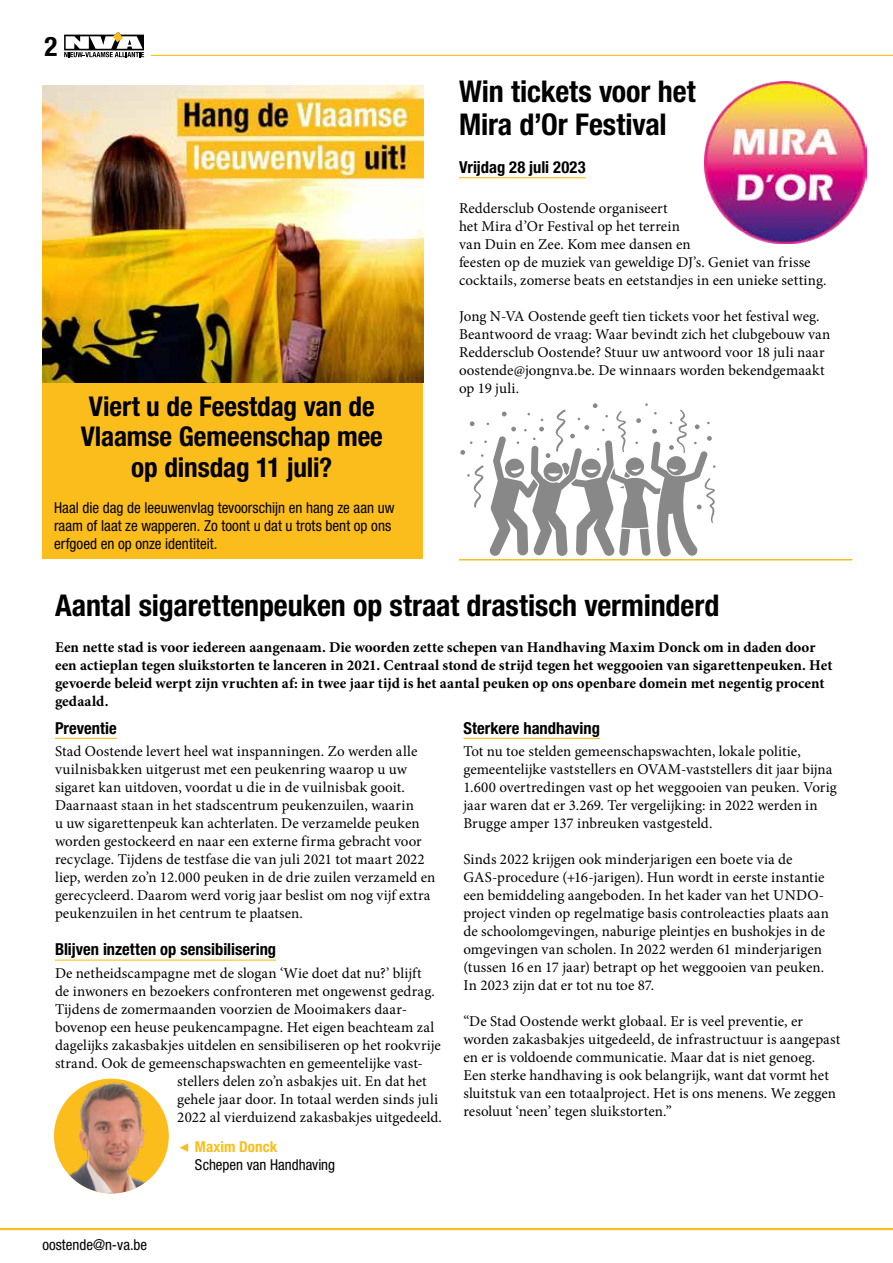
<style>
.page{position:relative;width:893px;height:1263px;background:#fff}
.page>*{position:absolute;margin:0;border:0;box-sizing:border-box;transform-origin:0 0}
.t1{font:700 condensed 30px/33px "Helvetica Neue LT Std";color:#000}
.t2{font:700 condensed 27.3px/30.3px "Helvetica Neue LT Std";color:#000;text-align:center}
.t3{font:700 condensed 27px "Helvetica Neue LT Std";color:#000}
.t4{font:700 condensed 16.5px "Helvetica Neue LT Std";color:#000}
.t5{font:condensed 15.15px/18.1px "Helvetica Neue LT Std";color:#000}
.t6{font:15px/18px "Minion Pro";letter-spacing:.005em;color:#000}
.t7{font:700 15px/18px "Minion Pro";color:#000}
.t8{font:condensed 15px "Helvetica Neue LT Std";color:#000}
.t9{font:700 condensed 15px "Helvetica Neue LT Std";letter-spacing:.005em;color:#fbbd1b}
</style>
<div class="page">
<div style="left:43px;top:379px;width:380px;height:180px;background:#fbbd1b"></div>
<hr style="left:55px;top:738px;width:62px;height:1px;background:#fbbd1b">
<hr style="left:55px;top:959px;width:221px;height:2px;background:#fbbd1b">
<hr style="left:463px;top:738px;width:137px;height:1px;background:#fbbd1b">
<hr style="left:459px;top:177px;width:127px;height:1px;background:#fbbd1b">
<img style="left:54px;top:1079px;width:115px;height:114px;border-radius:57px">
<hr style="left:459px;top:559px;width:393px;height:1px;background:#fbbd1b">
<img style="left:704px;top:81px;width:163px;height:162px">
<img style="left:43px;top:85px;width:380px;height:298px">
<svg style="left:460px;top:403px;width:256px;height:153px"></svg>
<svg style="left:180px;top:1143px;width:8px;height:9px"></svg>
<hr style="left:151px;top:55px;width:742px;height:1px;background:#fbbd1b">
<svg style="left:64px;top:32px;width:80px;height:25px"></svg>
<svg style="left:0;top:1192px;width:893px;height:38px"></svg>
<h3 class="t3" style="left:45px;top:30px;width:14px">2</h3>
<h2 class="t2" style="left:81px;top:391px;width:304px">Viert u de Feestdag van de<br>Vlaamse Gemeenschap mee op dinsdag 11 juli?</h2>
<p class="t5" style="left:54px;top:498px;width:342px">Haal die dag de leeuwenvlag tevoorschijn en hang ze aan uw raam of laat ze wapperen. Zo toont u dat u trots bent op ons erfgoed en op onze identiteit.</p>
<h1 class="t1" style="left:459px;top:75px;width:238px">Win tickets voor het<br>Mira d’Or Festival</h1>
<p class="t4" style="left:459px;top:157px;width:128px">Vrijdag 28 juli 2023</p>
<p class="t6" style="left:459px;top:199px;width:369px">Reddersclub Oostende organiseert<br>het Mira d’Or Festival op het terrein<br>van Duin en Zee. Kom mee dansen en<br>feesten op de muziek van geweldige DJ’s. Geniet van frisse cocktails, zomerse beats en eetstandjes in een unieke setting.</p>
<p class="t6" style="left:459px;top:307px;width:373px">Jong N-VA Oostende geeft tien tickets voor het festival weg.<br>Beantwoord de vraag: Waar bevindt zich het clubgebouw van Reddersclub Oostende? Stuur uw antwoord voor 18 juli naar oostende@jongnva.be. De winnaars worden bekendgemaakt op 19 juli.</p>
<h1 class="t1" style="left:55px;top:588px;width:666px">Aantal sigarettenpeuken op straat drastisch verminderd</h1>
<p class="t7" style="left:55px;top:637px;width:779px">Een nette stad is voor iedereen aangenaam. Die woorden zette schepen van Handhaving Maxim Donck om in daden door een actieplan tegen sluikstorten te lanceren in 2021. Centraal stond de strijd tegen het weggooien van sigarettenpeuken. Het gevoerde beleid werpt zijn vruchten af: in twee jaar tijd is het aantal peuken op ons openbare domein met negentig procent gedaald.</p>
<p class="t4" style="left:55px;top:718px;width:63px">Preventie</p>
<p class="t6" style="left:55px;top:742px;width:382px">Stad Oostende levert heel wat inspanningen. Zo werden alle vuilnisbakken uitgerust met een peukenring waarop u uw sigaret kan uitdoven, voordat u die in de vuilnisbak gooit.<br>Daarnaast staan in het stadscentrum peukenzuilen, waarin<br>u uw sigarettenpeuk kan achterlaten. De verzamelde peuken worden gestockeerd en naar een externe firma gebracht voor recyclage. Tijdens de testfase die van juli 2021 tot maart 2022 liep, werden zo’n 12.000 peuken in de drie zuilen verzameld en gerecycleerd. Daarom werd vorig jaar beslist om nog vijf extra peukenzuilen in het centrum te plaatsen.</p>
<p class="t4" style="left:55px;top:939px;width:223px">Blijven inzetten op sensibilisering</p>
<p class="t6" style="left:55px;top:964px;width:368px">De netheidscampagne met de slogan ‘Wie doet dat nu?’ blijft</p>
<p class="t6" style="left:55px;top:982px;width:381px">de inwoners en bezoekers confronteren met ongewenst gedrag.</p>
<p class="t6" style="left:55px;top:1000px;width:354px">Tijdens de zomermaanden voorzien de Mooimakers daar-</p>
<p class="t6" style="left:55px;top:1018px;width:381px">bovenop een heuse peukencampagne. Het eigen beachteam zal</p>
<p class="t6" style="left:55px;top:1036px;width:387px">dagelijks zakasbakjes uitdelen en sensibiliseren op het rookvrije</p>
<p class="t6" style="left:55px;top:1054px;width:369px">strand. Ook de gemeenschapswachten en gemeentelijke vast-</p>
<p class="t6" style="left:177px;top:1072px;width:251px">stellers delen zo’n asbakjes uit. En dat het</p>
<p class="t6" style="left:177px;top:1090px;width:262px">gehele jaar door. In totaal werden sinds juli</p>
<p class="t6" style="left:177px;top:1108px;width:266px">2022 al vierduizend zakasbakjes uitgedeeld.</p>
<p class="t4" style="left:463px;top:718px;width:138px">Sterkere handhaving</p>
<p class="t6" style="left:463px;top:742px;width:375px">Tot nu toe stelden gemeenschapswachten, lokale politie, gemeentelijke vaststellers en OVAM-vaststellers dit jaar bijna 1.600 overtredingen vast op het weggooien van peuken. Vorig jaar waren dat er 3.269. Ter vergelijking: in 2022 werden in Brugge amper 137 inbreuken vastgesteld.</p>
<p class="t6" style="left:463px;top:850px;width:367px">Sinds 2022 krijgen ook minderjarigen een boete via de GAS-procedure (+16-jarigen). Hun wordt in eerste instantie een bemiddeling aangeboden. In het kader van het UNDO&shy;project vinden op regelmatige basis controleacties plaats aan de schoolomgevingen, naburige pleintjes en bushokjes in de omgevingen van scholen. In 2022 werden 61 minderjarigen (tussen 16 en 17 jaar) betrapt op het weggooien van peuken.<br>In 2023 zijn dat er tot nu toe 87.</p>
<p class="t6" style="left:463px;top:1012px;width:378px">“De Stad Oostende werkt globaal. Er is veel preventie, er worden zakasbakjes uitgedeeld, de infrastructuur is aangepast en er is voldoende communicatie. Maar dat is niet genoeg.<br>Een sterke handhaving is ook belangrijk, want dat vormt het sluitstuk van een totaalproject. Het is ons menens. We zeggen resoluut ‘neen’ tegen sluikstorten.”</p>
<p class="t8" style="left:43px;top:1236px;width:106px">oostende@n-va.be</p>
<p class="t9" style="left:195px;top:1138px;width:84px">Maxim Donck</p>
<p class="t8" style="left:195px;top:1156px;width:142px">Schepen van Handhaving</p>
</div>
